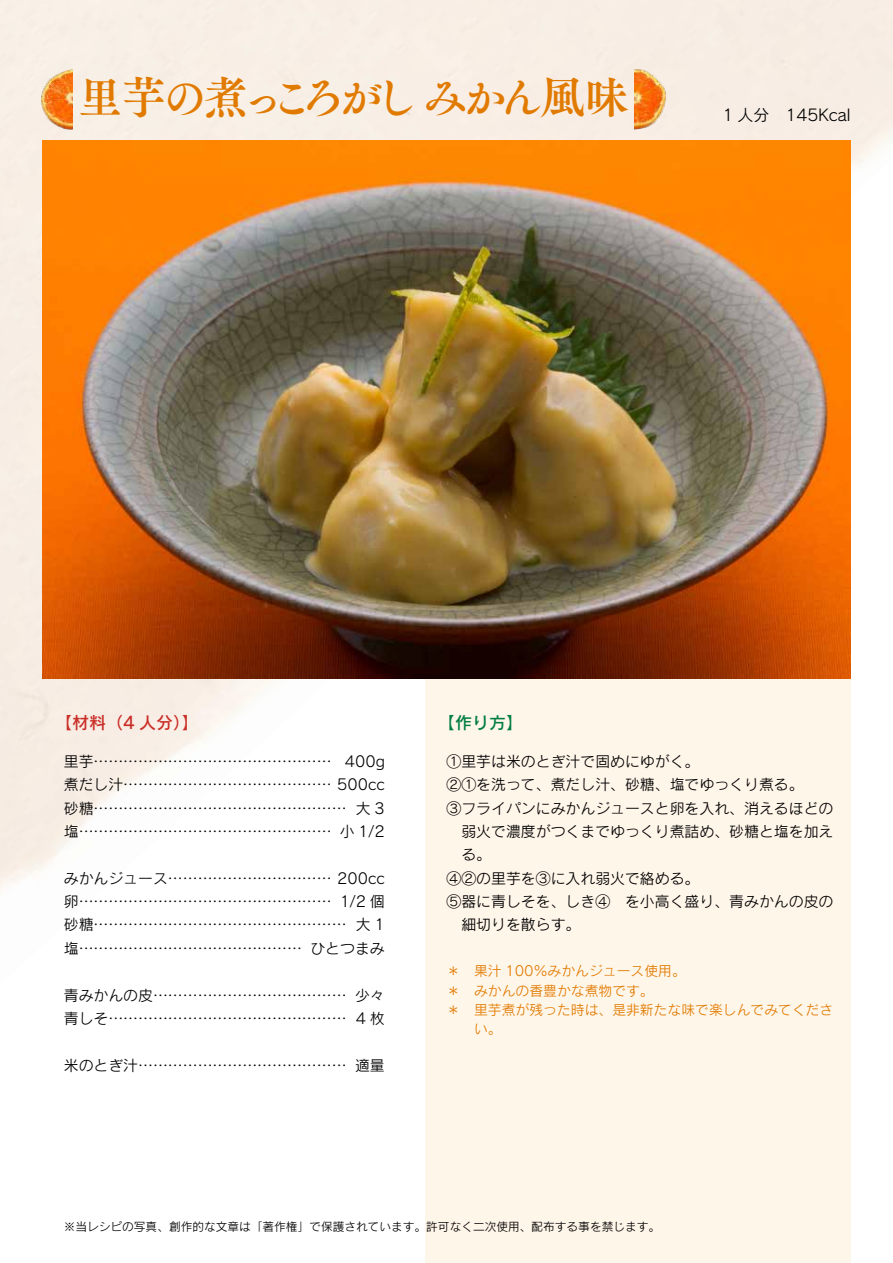
<style>
.page{position:relative;width:893px;height:1263px;background:#fff}
.page>*{position:absolute;margin:0;border:0;box-sizing:border-box;transform-origin:0 0}
.t1{font:44.7px "Tsuku A Old Min Pr 6 B";letter-spacing:-.12em;color:#e17a00}
.t2{font:16.95px "Rodin Pro DB";color:#c92e27}
.t3{font:16.95px "Rodin Pro DB";color:#007e41}
.t4{font:15.9px "Rodin Pro M";color:#000}
.t5{font:14.85px/23.4px "Rodin Pro M";color:#000;text-align:justify}
.t6{font:13.8px "Rodin Pro M";color:#e17a00}
.t7{font:11.7px "Rodin Pro M";color:#000}
</style>
<div class="page">
<img style="left:0;top:0;width:893px;height:992px">
<div style="left:425px;top:665px;width:425px;height:598px;background:#fff6ea"></div>
<img style="left:43px;top:141px;width:807px;height:538px">
<img style="left:41px;top:68px;width:31px;height:63px">
<img style="left:634px;top:68px;width:32px;height:63px">
<h1 class="t1" style="left:78px;top:57px;width:552px">里芋の煮っころがし みかん風味</h1>
<p class="t4" style="left:723px;top:104px;width:129px">1 人分　145Kcal</p>
<p class="t2" style="left:55px;top:712px;width:145px">【材料（4 人分）】</p>
<p class="t5" style="left:64px;top:749px;width:323px">里芋………………………………………… 400g煮だし汁…………………………………… 500cc砂糖…………………………………………… 大 3塩…………………………………………… 小 1/2</p>
<p class="t5" style="left:64px;top:866px;width:323px">みかんジュース…………………………… 200cc卵…………………………………………… 1/2 個砂糖…………………………………………… 大 1塩……………………………………… ひとつまみ</p>
<p class="t5" style="left:64px;top:983px;width:323px">青みかんの皮………………………………… 少々青しそ………………………………………… 4 枚</p>
<p class="t5" style="left:64px;top:1053px;width:323px">米のとぎ汁…………………………………… 適量</p>
<p class="t3" style="left:438px;top:712px;width:87px">【作り方】</p>
<p class="t5" style="left:446px;top:749px;width:254px">①里芋は米のとぎ汁で固めにゆがく。</p>
<p class="t5" style="left:446px;top:772px;width:359px">②①を洗って、煮だし汁、砂糖、塩でゆっくり煮る。</p>
<p class="t5" style="left:446px;top:796px;width:388px">③フライパンにみかんジュースと卵を入れ、消えるほどの</p>
<p class="t5" style="left:461px;top:819px;width:374px">弱火で濃度がつくまでゆっくり煮詰め、砂糖と塩を加え</p>
<p class="t5" style="left:461px;top:842px;width:31px">る。</p>
<p class="t5" style="left:446px;top:866px;width:254px">④②の里芋を③に入れ弱火で絡める。</p>
<p class="t5" style="left:446px;top:889px;width:388px">⑤器に青しそを、しき④　を小高く盛り、青みかんの皮の</p>
<p class="t5" style="left:461px;top:913px;width:121px">細切りを散らす。</p>
<p class="t6" style="left:446px;top:962px;width:241px">＊　果汁 100％みかんジュース使用。</p>
<p class="t6" style="left:446px;top:981px;width:209px">＊　みかんの香豊かな煮物です。</p>
<p class="t6" style="left:446px;top:1000px;width:388px">＊　里芋煮が残った時は、是非新たな味で楽しんでみてくださ</p>
<p class="t6" style="left:474px;top:1020px;width:29px">い。</p>
<p class="t7" style="left:64px;top:1219px;width:598px">※当レシピの写真、創作的な文章は「著作権」で保護されています。許可なく二次使用、配布する事を禁じます。</p>
</div>
